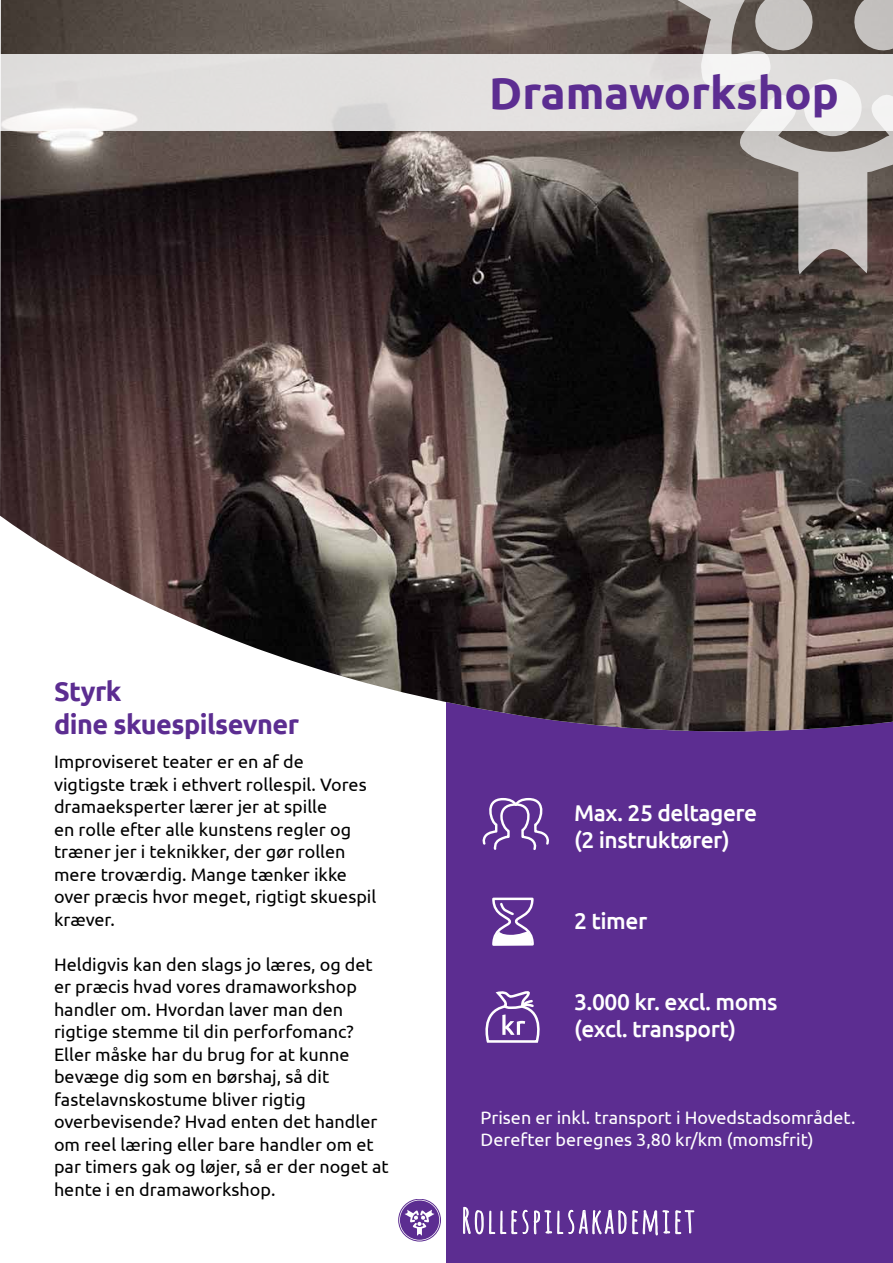
<style>
.page{position:relative;width:893px;height:1263px;background:#fff}
.page>*{position:absolute;margin:0;border:0;box-sizing:border-box;transform-origin:0 0}
.t1{font:700 45px "Ubuntu";color:#5c2d91}
.t2{font:33.9px "Amatica SC";letter-spacing:.015em;color:#fff}
.t3{font:700 27px/32.4px "Ubuntu";letter-spacing:-.02em;color:#5c2d91}
.t4{font:500 22.8px/27px "Ubuntu";letter-spacing:-.02em;color:#fff}
.t5{font:18px/22.5px "Ubuntu";color:#000}
.t6{font:18px/21.6px "Ubuntu";color:#fff}
</style>
<div class="page">
<hr style="left:0;top:680px;width:1px;height:583px;background:#5c2d91">
<div style="left:446px;top:680px;width:447px;height:583px;background:#5c2d91"></div>
<svg style="left:482px;top:798px;width:67px;height:52px"></svg>
<svg style="left:485px;top:991px;width:55px;height:52px"></svg>
<svg style="left:492px;top:897px;width:42px;height:49px"></svg>
<svg style="left:463px;top:1206px;width:232px;height:30px"></svg>
<div style="left:398px;top:1199px;width:43px;height:42px;border:1px solid #5c2d91;border-radius:50%"></div>
<svg style="left:400px;top:1200px;width:39px;height:40px"></svg>
<img style="left:0;top:0;width:893px;height:736px">
<svg style="left:0;top:54px;width:624px;height:77px;background:#e2e0df"></svg>
<svg style="left:624px;top:0;width:269px;height:274px;background:#97918e"></svg>
<h1 class="t1" style="left:489px;top:66px;width:351px">Dramaworkshop</h1>
<h3 class="t3" style="left:54px;top:675px;width:247px">Styrk<br>dine skuespilsevner</h3>
<p class="t5" style="left:54px;top:750px;width:324px">Improviseret teater er en af de vigtigste træk i ethvert rollespil. Vores dramaeksperter lærer jer at spille<br>en rolle efter alle kunstens regler og træner jer i teknikker, der gør rollen mere troværdig. Mange tænker ikke over præcis hvor meget, rigtigt skuespil kræver.</p>
<p class="t5" style="left:54px;top:952px;width:336px">Heldigvis kan den slags jo læres, og det er præcis hvad vores dramaworkshop handler om. Hvordan laver man den rigtige stemme til din perforfomanc?<br>Eller måske har du brug for at kunne bevæge dig som en børshaj, så dit fastelavnskostume bliver rigtig overbevisende? Hvad enten det handler om reel læring eller bare handler om et par timers gak og løjer, så er der noget at hente i en dramaworkshop.</p>
<p class="t4" style="left:574px;top:799px;width:185px">Max. 25 deltagere (2 instruktører)</p>
<p class="t4" style="left:574px;top:907px;width:75px">2 timer</p>
<p class="t4" style="left:574px;top:988px;width:205px">3.000 kr. excl. moms (excl. transport)</p>
<p class="t6" style="left:480px;top:1106px;width:376px">Prisen er inkl. transport i Hovedstadsområdet.<br>Derefter beregnes 3,80 kr/km (momsfrit)</p>
<h2 class="t2" style="left:460px;top:1194px;width:237px">Rollespilsakademiet</h2>
</div>
